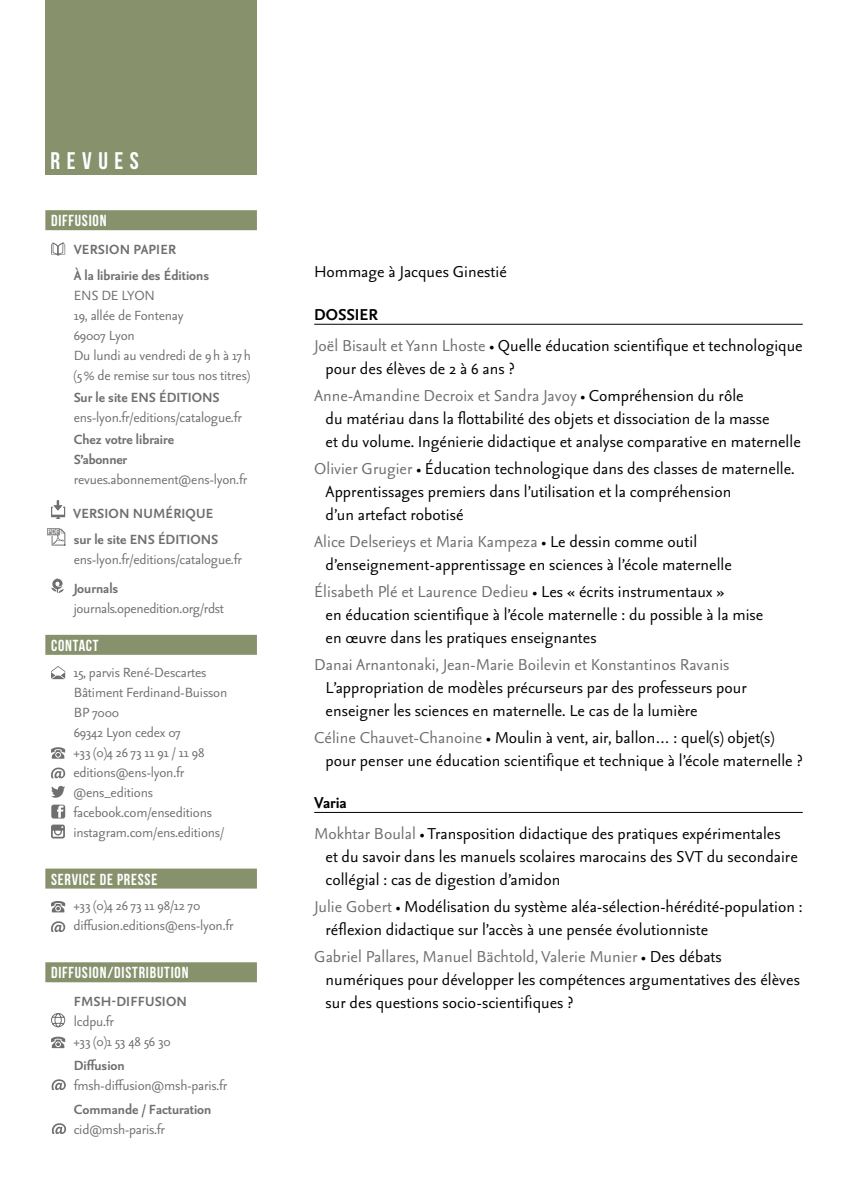
<style>
.page{position:relative;width:842px;height:1191px;background:#fff}
.page>*{position:absolute;margin:0;border:0;box-sizing:border-box;transform-origin:0 0}
.t1{font:24px "Bebas Neue";letter-spacing:.275em;color:#fff}
.t2{font:19px/23px "Seria Sans Pro";color:#000}
.t3{font:16px/20px "Seria Sans Pro";letter-spacing:-.01em;color:#706f6f}
.t4{font:700 16px/26px "Seria Sans Pro";color:#706f6f}
.t5{font:16px "Bebas Neue";letter-spacing:.05em;color:#fff}
.s1{font-weight:700}
.s2{color:#706f6f}
.s3{color:#fff}
</style>
<div class="page">
<div style="left:45px;top:0;width:212px;height:175px;background:#87926d"></div>
<hr style="left:314px;top:324px;width:489px;height:1px;background:#000">
<hr style="left:314px;top:812px;width:489px;height:1px;background:#000">
<div style="left:45px;top:210px;width:212px;height:20px;background:#87926d"></div>
<div style="left:45px;top:635px;width:212px;height:20px;background:#87926d"></div>
<div style="left:45px;top:868px;width:212px;height:20px;background:#87926d"></div>
<div style="left:45px;top:962px;width:212px;height:20px;background:#87926d"></div>
<svg style="left:51px;top:242px;width:14px;height:14px"></svg>
<svg style="left:51px;top:500px;width:14px;height:19px"></svg>
<div style="left:47px;top:528px;width:13px;height:7px;background:#929292"></div>
<svg style="left:48px;top:528px;width:17px;height:17px"></svg>
<svg style="left:51px;top:579px;width:13px;height:14px"></svg>
<svg style="left:51px;top:666px;width:14px;height:13px"></svg>
<svg style="left:51px;top:747px;width:14px;height:11px"></svg>
<svg style="left:51px;top:767px;width:14px;height:71px"></svg>
<svg style="left:51px;top:901px;width:14px;height:11px"></svg>
<svg style="left:51px;top:921px;width:14px;height:42px"></svg>
<svg style="left:51px;top:1013px;width:14px;height:14px"></svg>
<svg style="left:51px;top:1036px;width:14px;height:12px"></svg>
<svg style="left:52px;top:1079px;width:14px;height:55px"></svg>
<p class="t1" style="left:50px;top:148px;width:90px">REVUES</p>
<p class="t5" style="left:51px;top:212px;width:57px">DIFFUSION</p>
<p class="t4" style="left:74px;top:235px;width:137px">VERSION PAPIER<br>À la librairie des Éditions</p>
<p class="t3" style="left:74px;top:284px;width:179px">ENS DE LYON<br>19, allée de Fontenay<br>69007 Lyon<br>Du lundi au vendredi de 9h à 17h (5% de remise sur tous nos titres)</p>
<p class="t4" style="left:74px;top:383px;width:147px">Sur le site ENS ÉDITIONS</p>
<p class="t3" style="left:74px;top:406px;width:170px">ens-lyon.fr/editions/catalogue.fr</p>
<p class="t4" style="left:74px;top:428px;width:102px;line-height:20px">Chez votre libraire<br>S’abonner</p>
<p class="t3" style="left:74px;top:468px;width:175px">revues.abonnement@ens-lyon.fr</p>
<p class="t4" style="left:73px;top:499px;width:147px">VERSION NUMÉRIQUE sur le site ENS ÉDITIONS</p>
<p class="t3" style="left:74px;top:548px;width:170px">ens-lyon.fr/editions/catalogue.fr</p>
<p class="t4" style="left:74px;top:574px;width:46px">Journals</p>
<p class="t3" style="left:74px;top:597px;width:152px">journals.openedition.org/rdst</p>
<p class="t5" style="left:51px;top:636px;width:49px">CONTACT</p>
<p class="t3" style="left:73px;top:661px;width:156px">15, parvis René-Descartes<br>Bâtiment Ferdinand-Buisson<br>BP 7000<br>69342 Lyon cedex 07<br>+33 (0)4 26 73 11 91 / 11 98 editions@ens-lyon.fr @ens_editions facebook.com/enseditions instagram.com/ens.editions/</p>
<p class="t5" style="left:51px;top:870px;width:108px">SERVICE DE PRESSE</p>
<p class="t3" style="left:73px;top:895px;width:162px">+33 (0)4 26 73 11 98/12 70 diffusion.editions@ens-lyon.fr</p>
<p class="t5" style="left:51px;top:964px;width:139px">DIFFUSION/DISTRIBUTION</p>
<p class="t4" style="left:74px;top:987px;width:115px">FMSH-DIFFUSION</p>
<p class="t3" style="left:73px;top:1010px;width:99px">lcdpu.fr<br>+33 (0)1 53 48 56 30</p>
<p class="t4" style="left:74px;top:1051px;width:53px">Diffusion</p>
<p class="t3" style="left:74px;top:1074px;width:155px">fmsh-diffusion@msh-paris.fr</p>
<p class="t4" style="left:74px;top:1095px;width:139px">Commande / Facturation</p>
<p class="t3" style="left:74px;top:1118px;width:93px">cid@msh-paris.fr</p>
<p class="t2" style="left:314px;top:259px;width:194px">Hommage à Jacques Ginestié</p>
<p class="t2" style="left:314px;top:298px;width:490px;line-height:31px"><span class="s1">DOSSIER<br></span><span class="s2">Joël Bisault et Yann Lhoste</span> • Quelle éducation scientifique et technologique</p>
<p class="t2" style="left:314px;top:354px;width:431px;line-height:27px;text-indent:11px">pour des élèves de 2 à 6 ans ?<br><span class="s2">Anne-Amandine Decroix et Sandra Javoy</span> • Compréhension du rôle</p>
<p class="t2" style="left:326px;top:406px;width:477px">du matériau dans la flottabilité des objets et dissociation de la masse<br>et du volume. Ingénierie didactique et analyse comparative en maternelle</p>
<p class="t2" style="left:326px;top:456px;width:470px;text-indent:-11px"><span class="s2">Olivier Grugier</span> • Éducation technologique dans des classes de maternelle.<br>Apprentissages premiers dans l’utilisation et la compréhension<br>d’un artefact robotisé</p>
<p class="t2" style="left:326px;top:529px;width:408px;text-indent:-11px"><span class="s2">Alice Delserieys et Maria Kampeza</span> • Le dessin comme outil d’enseignement-apprentissage en sciences à l’école maternelle</p>
<p class="t2" style="left:326px;top:579px;width:439px;text-indent:-11px"><span class="s2">Élisabeth Plé et Laurence Dedieu</span> • Les « écrits instrumentaux »<br>en éducation scientifique à l’école maternelle : du possible à la mise en œuvre dans les pratiques enseignantes</p>
<p class="t2" style="left:326px;top:652px;width:423px;text-indent:-11px"><span class="s2">Danai Arnantonaki, Jean-Marie Boilevin et Konstantinos Ravanis</span> <span class="s3">•<br></span>L’appropriation de modèles précurseurs par des professeurs pour enseigner les sciences en maternelle. Le cas de la lumière</p>
<p class="t2" style="left:326px;top:725px;width:479px;text-indent:-11px"><span class="s2">Céline Chauvet-Chanoine</span> • Moulin à vent, air, ballon… : quel(s) objet(s) pour penser une éducation scientifique et technique à l’école maternelle ?</p>
<p class="t2" style="left:314px;top:786px;width:468px;line-height:31px"><span class="s1">Varia<br></span><span class="s2">Mokhtar Boulal</span> • Transposition didactique des pratiques expérimentales</p>
<p class="t2" style="left:326px;top:844px;width:474px">et du savoir dans les manuels scolaires marocains des SVT du secondaire collégial : cas de digestion d’amidon</p>
<p class="t2" style="left:326px;top:894px;width:478px;text-indent:-11px"><span class="s2">Julie Gobert</span> • Modélisation du système aléa-sélection-hérédité-population : réflexion didactique sur l’accès à une pensée évolutionniste</p>
<p class="t2" style="left:326px;top:944px;width:476px;text-indent:-11px"><span class="s2">Gabriel Pallares, Manuel Bächtold, Valerie Munier</span> • Des débats numériques pour développer les compétences argumentatives des élèves sur des questions socio-scientifiques ?</p>
</div>
